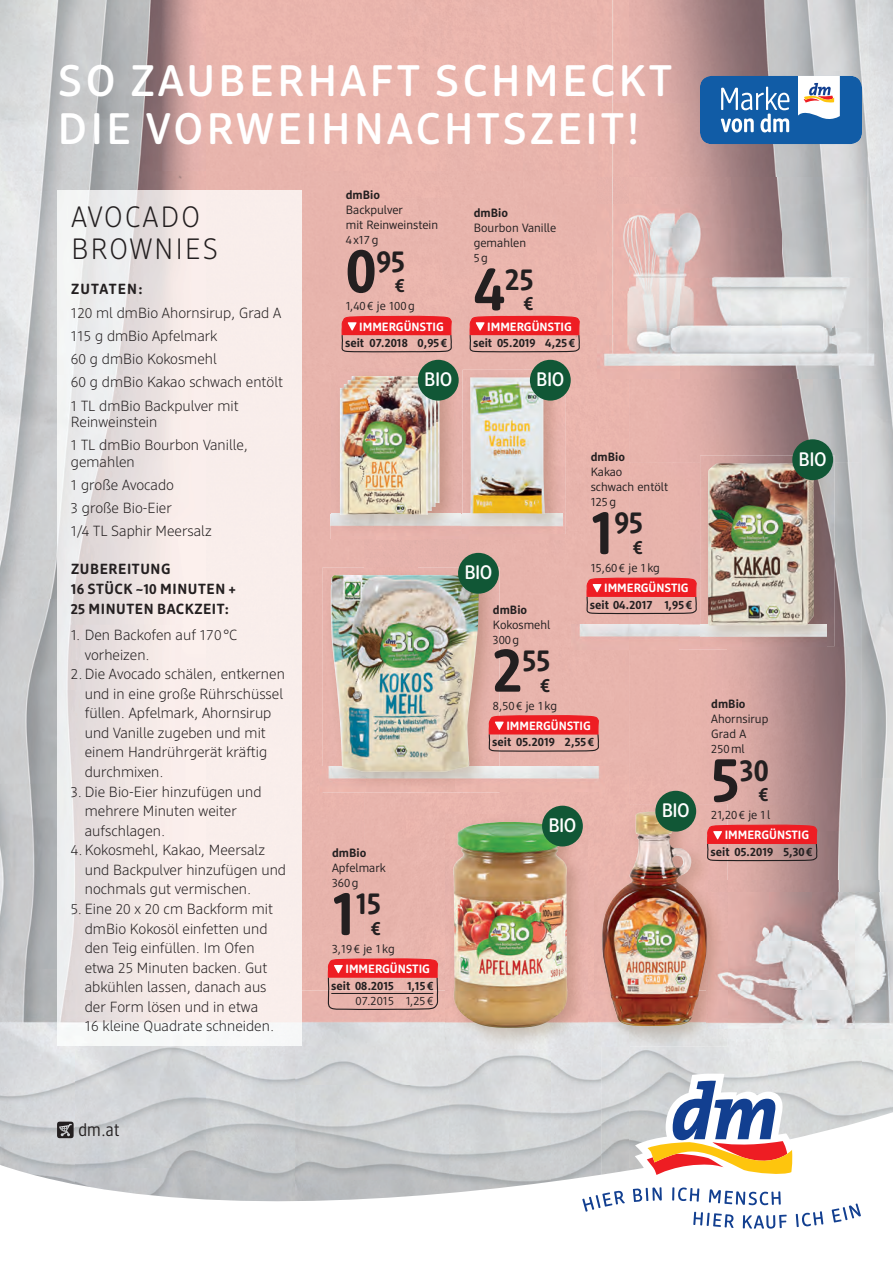
<style>
.page{position:relative;width:893px;height:1263px;background:#fff}
.page>*{position:absolute;margin:0;border:0;box-sizing:border-box;transform-origin:0 0}
.t1{font:500 43.95px/48.4px "DM Support";letter-spacing:.08em;color:#fff}
.t2{font:700 30.6px "DM Brand";color:#231f20}
.t3{font:300 29.4px/32.2px "DM Brand";letter-spacing:.08em;color:#231f20}
.t4{font:500 19.5px "DM Brand";letter-spacing:-.03em;color:#fff}
.t5{font:700 19.2px "DM Brand";color:#231f20}
.t6{font:17.4px "DM Intelligence";color:#231f20}
.t7{font:300 14.7px/19.5px "DM Support";color:#231f20}
.t8{font:700 14.7px/19.5px "DM Support";letter-spacing:.04em;color:#231f20}
.t9{font:700 14.7px "DM Support";letter-spacing:.08em;color:#231f20}
.t10{font:12px/15px "DM Support";color:#231f20}
.t11{font:700 12px "DM Support";color:#231f20}
.t12{font:700 12px "DM Support";color:#fff}
.s1{font-size:62.4px}
</style>
<div class="page">
<div style="left:523px;top:0;width:106px;height:832px;background:#e8b4ac"></div>
<div style="left:301px;top:198px;width:222px;height:211px;background:#e8b4ac"></div>
<div style="left:301px;top:409px;width:63px;height:581px;background:#e7b3ac"></div>
<div style="left:417px;top:409px;width:53px;height:158px;background:#e5b2ab"></div>
<img style="left:0;top:0;width:206px;height:191px">
<img style="left:0;top:191px;width:57px;height:409px">
<img style="left:0;top:600px;width:57px;height:390px">
<img style="left:861px;top:0;width:32px;height:880px">
<img style="left:629px;top:379px;width:232px;height:83px">
<div style="left:629px;top:462px;width:93px;height:342px;background:#e7b3ac"></div>
<img style="left:815px;top:462px;width:46px;height:418px">
<img style="left:727px;top:880px;width:166px;height:158px">
<img style="left:572px;top:625px;width:156px;height:25px">
<img style="left:728px;top:646px;width:99px;height:4px">
<img style="left:330px;top:514px;width:47px;height:25px">
<img style="left:377px;top:535px;width:46px;height:4px">
<img style="left:423px;top:514px;width:46px;height:25px">
<img style="left:469px;top:534px;width:93px;height:5px">
<img style="left:321px;top:767px;width:284px;height:25px">
<img style="left:598px;top:0;width:31px;height:379px">
<img style="left:832px;top:204px;width:50px;height:175px">
<img style="left:629px;top:204px;width:203px;height:175px">
<img style="left:629px;top:103px;width:253px;height:75px">
<img style="left:598px;top:178px;width:284px;height:26px">
<img style="left:629px;top:0;width:253px;height:72px">
<img style="left:598px;top:72px;width:284px;height:31px">
<img style="left:295px;top:990px;width:153px;height:111px">
<img style="left:550px;top:990px;width:51px;height:111px">
<img style="left:206px;top:1046px;width:89px;height:55px">
<img style="left:448px;top:1048px;width:102px;height:53px">
<img style="left:601px;top:1047px;width:28px;height:26px">
<img style="left:0;top:990px;width:75px;height:111px">
<img style="left:75px;top:1045px;width:131px;height:56px">
<img style="left:629px;top:1038px;width:264px;height:63px">
<img style="left:594px;top:804px;width:133px;height:243px">
<img style="left:707px;top:893px;width:1px;height:135px">
<img style="left:602px;top:812px;width:105px;height:214px">
<img style="left:446px;top:814px;width:142px;height:234px">
<img style="left:453px;top:822px;width:114px;height:206px">
<img style="left:463px;top:370px;width:102px;height:164px">
<img style="left:463px;top:514px;width:99px;height:20px">
<img style="left:470px;top:377px;width:75px;height:137px">
<img style="left:332px;top:368px;width:128px;height:167px">
<img style="left:340px;top:376px;width:99px;height:139px">
<img style="left:700px;top:456px;width:135px;height:190px">
<img style="left:700px;top:625px;width:127px;height:21px">
<img style="left:708px;top:463px;width:106px;height:163px">
<img style="left:323px;top:567px;width:177px;height:225px">
<img style="left:331px;top:575px;width:148px;height:197px">
<div style="left:542px;top:806px;width:41px;height:40px;background:#115736;border-radius:50%"></div>
<div style="left:458px;top:553px;width:41px;height:41px;background:#115736;border-radius:50%"></div>
<div style="left:792px;top:439px;width:41px;height:41px;background:#115736;border-radius:50%"></div>
<div style="left:530px;top:360px;width:41px;height:41px;background:#115736;border-radius:50%"></div>
<div style="left:418px;top:360px;width:41px;height:41px;background:#115736;border-radius:50%"></div>
<div style="left:655px;top:791px;width:41px;height:41px;background:#115736;border-radius:50%"></div>
<svg style="left:700px;top:76px;width:162px;height:68px"></svg>
<img style="left:57px;top:191px;width:244px;height:854px">
<svg style="left:586px;top:577px;width:111px;height:38px;background:#e36665"></svg>
<svg style="left:341px;top:315px;width:112px;height:38px;background:#e46766"></svg>
<svg style="left:469px;top:315px;width:112px;height:38px;background:#e46766"></svg>
<svg style="left:706px;top:824px;width:112px;height:38px;background:#d65d5e"></svg>
<svg style="left:488px;top:715px;width:112px;height:37px;background:#e36464"></svg>
<svg style="left:327px;top:958px;width:112px;height:53px;background:#e17977"></svg>
<svg style="left:0;top:1101px;width:893px;height:101px;background:#ced0d2"></svg>
<svg style="left:582px;top:1073px;width:279px;height:156px"></svg>
<h1 class="t1" style="left:58px;top:55px;width:615px">SO ZAUBERHAFT SCHMECKT<br>DIE VORWEIHNACHTSZEIT!</h1>
<h3 class="t3" style="left:72px;top:200px;width:148px">AVOCADO<br>BROWNIES</h3>
<p class="t9" style="left:71px;top:280px;width:73px">ZUTATEN:</p>
<p class="t7" style="left:71px;top:301px;width:214px;line-height:23.2px">120 ml dmBio Ahornsirup, Grad A<br>115 g dmBio Apfelmark<br>60 g dmBio Kokosmehl<br>60 g dmBio Kakao schwach entölt<br>1 TL dmBio Backpulver mit</p>
<p class="t7" style="left:71px;top:410px;width:179px;line-height:23.2px">Reinweinstein<br>1 TL dmBio Bourbon Vanille,</p>
<p class="t7" style="left:71px;top:449px;width:142px;line-height:23.2px">gemahlen<br>1 große Avocado<br>3 große Bio-Eier<br>1/4 TL Saphir Meersalz</p>
<p class="t8" style="left:71px;top:559px;width:167px">ZUBEREITUNG<br>16 STÜCK ~10 MINUTEN +<br>25 MINUTEN BACKZEIT:</p>
<p class="t7" style="left:85px;top:625px;width:154px;text-indent:-14px">1. Den Backofen auf 170 °C vorheizen.</p>
<p class="t7" style="left:85px;top:664px;width:202px;text-indent:-14px">2. Die Avocado schälen, entkernen und in eine große Rührschüssel füllen. Apfelmark, Ahornsirup und Vanille zugeben und mit einem Handrührgerät kräftig durchmixen.</p>
<p class="t7" style="left:85px;top:781px;width:178px;text-indent:-14px">3. Die Bio-Eier hinzufügen und mehrere Minuten weiter aufschlagen.</p>
<p class="t7" style="left:85px;top:840px;width:203px;text-indent:-14px">4. Kokosmehl, Kakao, Meersalz und Backpulver hinzufügen und nochmals gut vermischen.</p>
<p class="t7" style="left:85px;top:899px;width:191px;text-indent:-14px">5. Eine 20 x 20 cm Backform mit dmBio Kokosöl einfetten und den Teig einfüllen. Im Ofen etwa 25 Minuten backen. Gut abkühlen lassen, danach aus der Form lösen und in etwa<br>16 kleine Quadrate schneiden.</p>
<p class="t11" style="left:346px;top:188px;width:36px">dmBio</p>
<p class="t10" style="left:346px;top:202px;width:94px">Backpulver<br>mit Reinweinstein<br>4 x17 g</p>
<h2 class="t2" style="left:346px;top:242px;width:61px"><span class="s1">0</span>95</h2>
<h3 class="t5" style="left:395px;top:274px;width:11px">€</h3>
<p class="t10" style="left:346px;top:298px;width:70px">1,40 € je 100 g</p>
<p class="t12" style="left:359px;top:319px;width:86px">IMMERGÜNSTIG</p>
<p class="t11" style="left:345px;top:335px;width:104px">seit 07.2018 0,95 €</p>
<p class="t11" style="left:474px;top:206px;width:36px">dmBio</p>
<p class="t10" style="left:474px;top:220px;width:84px">Bourbon Vanille gemahlen<br>5 g</p>
<h2 class="t2" style="left:474px;top:260px;width:62px"><span class="s1">4</span>25</h2>
<h3 class="t5" style="left:524px;top:292px;width:11px">€</h3>
<p class="t12" style="left:487px;top:319px;width:86px">IMMERGÜNSTIG</p>
<p class="t11" style="left:473px;top:335px;width:104px">seit 05.2019 4,25 €</p>
<h3 class="t4" style="left:424px;top:367px;width:30px">BIO</h3>
<h3 class="t4" style="left:536px;top:367px;width:30px">BIO</h3>
<p class="t11" style="left:591px;top:449px;width:36px">dmBio</p>
<p class="t10" style="left:591px;top:464px;width:79px">Kakao schwach entölt<br>125 g</p>
<h2 class="t2" style="left:591px;top:503px;width:54px"><span class="s1">1</span>95</h2>
<h3 class="t5" style="left:633px;top:535px;width:11px">€</h3>
<p class="t10" style="left:591px;top:560px;width:71px">15,60 € je 1 kg</p>
<p class="t12" style="left:604px;top:580px;width:86px">IMMERGÜNSTIG</p>
<p class="t11" style="left:590px;top:597px;width:104px">seit 04.2017 1,95 €</p>
<h3 class="t4" style="left:464px;top:560px;width:30px">BIO</h3>
<p class="t11" style="left:493px;top:602px;width:36px">dmBio</p>
<p class="t10" style="left:493px;top:617px;width:59px">Kokosmehl<br>300 g</p>
<h2 class="t2" style="left:493px;top:641px;width:59px"><span class="s1">2</span>55</h2>
<h3 class="t5" style="left:541px;top:673px;width:11px">€</h3>
<p class="t10" style="left:493px;top:698px;width:66px">8,50 € je 1 kg</p>
<p class="t12" style="left:506px;top:718px;width:86px">IMMERGÜNSTIG</p>
<p class="t11" style="left:492px;top:735px;width:104px">seit 05.2019 2,55 €</p>
<p class="t11" style="left:332px;top:845px;width:36px">dmBio</p>
<p class="t10" style="left:332px;top:860px;width:55px">Apfelmark<br>360 g</p>
<h2 class="t2" style="left:332px;top:884px;width:51px"><span class="s1">1</span>15</h2>
<h3 class="t5" style="left:371px;top:916px;width:11px">€</h3>
<p class="t10" style="left:332px;top:941px;width:64px">3,19 € je 1 kg</p>
<p class="t12" style="left:345px;top:961px;width:86px">IMMERGÜNSTIG</p>
<p class="t11" style="left:331px;top:978px;width:104px">seit 08.2015 1,15 €</p>
<p class="t10" style="left:356px;top:993px;width:79px">07.2015 1,25 €</p>
<h3 class="t4" style="left:548px;top:813px;width:30px">BIO</h3>
<h3 class="t4" style="left:662px;top:798px;width:30px">BIO</h3>
<h3 class="t4" style="left:799px;top:447px;width:30px">BIO</h3>
<p class="t11" style="left:711px;top:696px;width:36px">dmBio</p>
<p class="t10" style="left:711px;top:711px;width:59px">Ahornsirup<br>Grad A<br>250 ml</p>
<h2 class="t2" style="left:711px;top:751px;width:59px"><span class="s1">5</span>30</h2>
<h3 class="t5" style="left:759px;top:782px;width:11px">€</h3>
<p class="t10" style="left:711px;top:807px;width:61px">21,20 € je 1 l</p>
<p class="t12" style="left:725px;top:827px;width:86px">IMMERGÜNSTIG</p>
<p class="t11" style="left:710px;top:844px;width:104px">seit 05.2019 5,30 €</p>
<p class="t6" style="left:78px;top:1118px;width:42px">dm.at</p>
</div>
